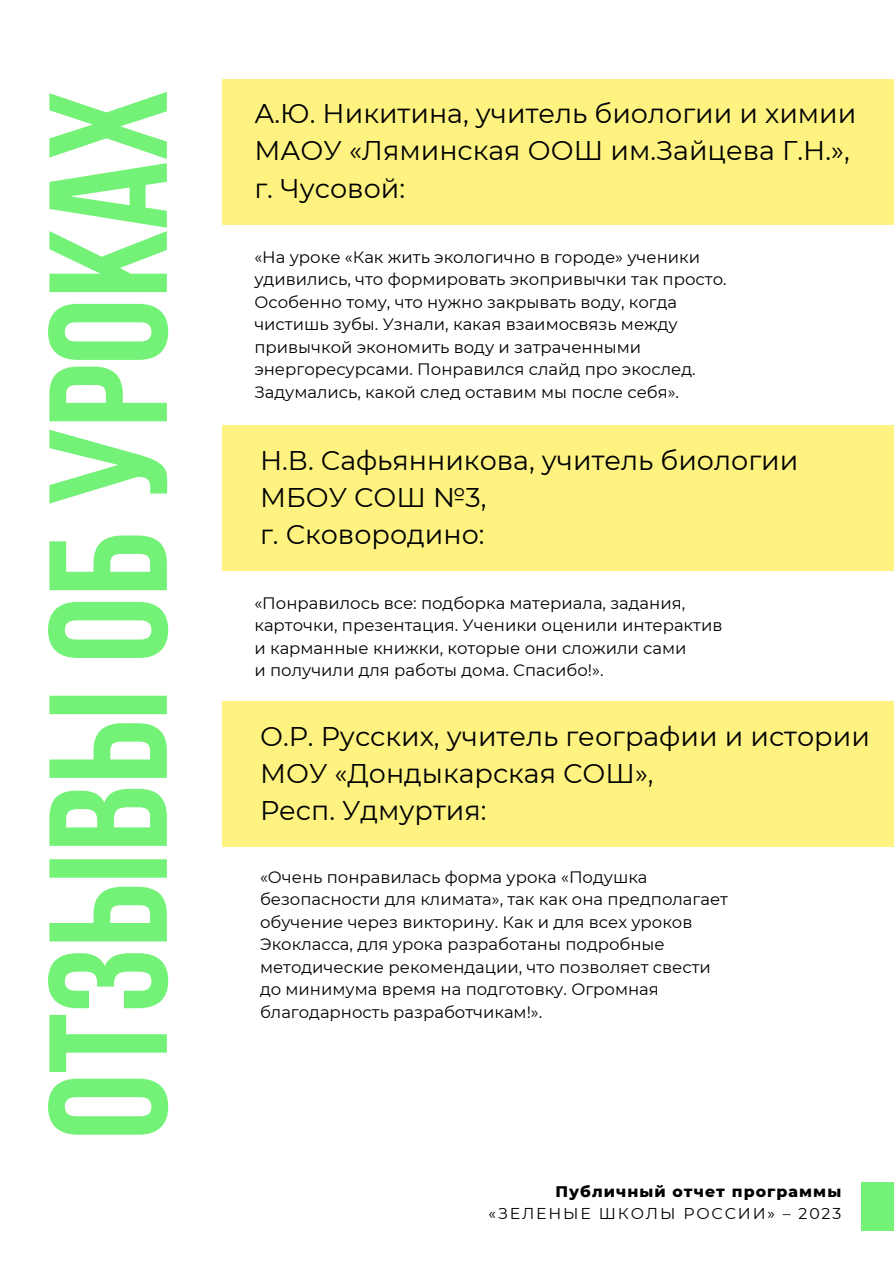
<style>
.page{position:relative;width:894px;height:1264px;background:#fff}
.page>*{position:absolute;margin:0;border:0;box-sizing:border-box;transform-origin:0 0}
.t1{font:167.7px "Bebas Neue Cyrillic";color:#73f277}
.t2{font:27px/37.2px "Montserrat";color:#000}
.t3{font:16.5px/22.5px "Montserrat";color:#000}
.t4{font:15.75px "Montserrat";letter-spacing:.12em;color:#000}
.t5{font:800 15.75px "Montserrat";letter-spacing:.07em;color:#000}
</style>
<div class="page">
<div style="left:222px;top:79px;width:671px;height:146px;background:#fef381"></div>
<div style="left:222px;top:425px;width:671px;height:146px;background:#fef381"></div>
<div style="left:222px;top:701px;width:671px;height:146px;background:#fef381"></div>
<div style="left:861px;top:1182px;width:32px;height:48px;background:#73f277"></div>
<h1 class="t1" style="left:41px;top:1139px;width:1051px;rotate:-90deg">ОТЗЫВЫОБУРОКАХ</h1>
<h2 class="t2" style="left:254px;top:95px;width:603px">А.Ю. Никитина, учитель биологии и химии<br>МАОУ «Ляминская ООШ им.Зайцева Г.Н.», г. Чусовой:</h2>
<p class="t3" style="left:254px;top:246px;width:473px">«На уроке «Как жить экологично в городе» ученики удивились, что формировать экопривычки так просто.<br>Особенно тому, что нужно закрывать воду, когда чистишь зубы. Узнали, какая взаимосвязь между привычкой экономить воду и затраченными энергоресурсами. Понравился слайд про экослед.<br>Задумались, какой след оставим мы после себя».</p>
<h2 class="t2" style="left:260px;top:441px;width:539px">Н.В. Сафьянникова, учитель биологии<br>МБОУ СОШ №3,<br>г. Сковородино:</h2>
<p class="t3" style="left:254px;top:591px;width:469px">«Понравилось все: подборка материала, задания, карточки, презентация. Ученики оценили интерактив и карманные книжки, которые они сложили сами<br>и получили для работы дома. Спасибо!».</p>
<h2 class="t2" style="left:260px;top:717px;width:611px">О.Р. Русских, учитель географии и истории<br>МОУ «Дондыкарская СОШ»,<br>Респ. Удмуртия:</h2>
<p class="t3" style="left:260px;top:865px;width:469px">«Очень понравилась форма урока «Подушка безопасности для климата», так как она предполагает обучение через викторину. Как и для всех уроков Экокласса, для урока разработаны подробные методические рекомендации, что позволяет свести до минимума время на подготовку. Огромная благодарность разработчикам!».</p>
<p class="t5" style="left:555px;top:1181px;width:287px">Публичный отчет программы</p>
<p class="t4" style="left:488px;top:1204px;width:354px">«ЗЕЛЕНЫЕ ШКОЛЫ РОССИИ» – 2023</p>
</div>
